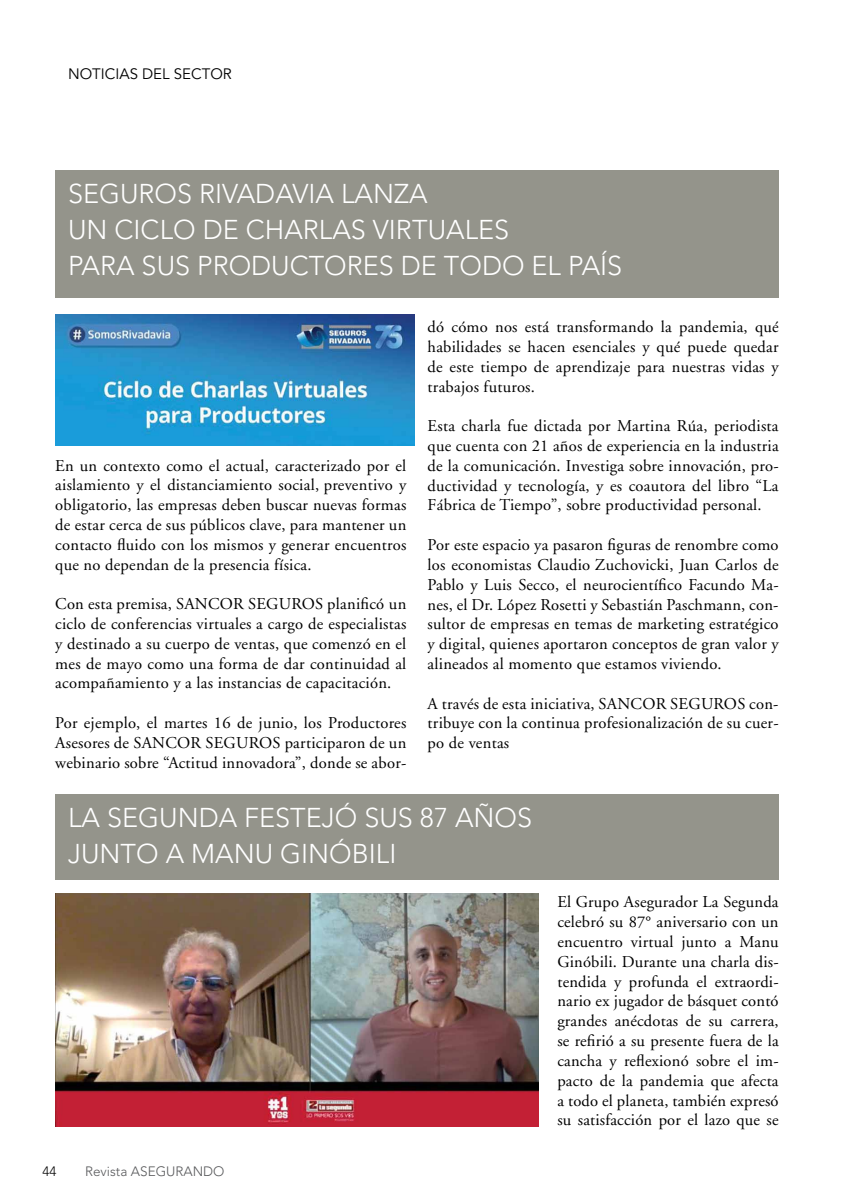
<style>
.page{position:relative;width:851px;height:1191px;background:#fff}
.page>*{position:absolute;margin:0;border:0;box-sizing:border-box;transform-origin:0 0}
.t1{font:300 27px "Avenir";color:#fff}
.t2{font:16.5px/19.8px "Adobe Garamond";letter-spacing:.015em;color:#000;text-align:justify}
.t3{font:15px "Avenir";color:#000}
.t4{font:300 13.5px "Avenir";color:#58595b}
.t5{font:300 13.5px "Avenir";color:#000}
</style>
<div class="page">
<div style="left:55px;top:170px;width:723px;height:128px;background:#94948b"></div>
<div style="left:55px;top:794px;width:723px;height:85px;background:#94948b"></div>
<img style="left:55px;top:315px;width:359px;height:131px">
<img style="left:55px;top:893px;width:483px;height:233px">
<p class="t3" style="left:68px;top:66px;width:165px">NOTICIAS DEL SECTOR</p>
<h1 class="t1" style="left:68px;top:178px;width:34px">SEGUROS</h1>
<h1 class="t1" style="left:199px;top:178px;width:32px">RIVADAVIA</h1>
<h1 class="t1" style="left:341px;top:178px;width:18px">LANZA</h1>
<h1 class="t1" style="left:68px;top:214px;width:82px">UN CICLO</h1>
<h1 class="t1" style="left:203px;top:214px;width:80px">DE CHARLAS</h1>
<h1 class="t1" style="left:373px;top:214px;width:32px">VIRTUALES</h1>
<h1 class="t1" style="left:68px;top:250px;width:17px">PARA</h1>
<h1 class="t1" style="left:142px;top:250px;width:17px">SUS</h1>
<h1 class="t1" style="left:197px;top:250px;width:35px">PRODUCTORES</h1>
<h1 class="t1" style="left:401px;top:250px;width:64px">DE TODO</h1>
<h1 class="t1" style="left:531px;top:250px;width:89px">EL PAÍS</h1>
<p class="t2" style="left:55px;top:456px;width:352px">En un contexto como el actual, caracterizado por el aislamiento y el distanciamiento social, preventivo y obligatorio, las empresas deben buscar nuevas formas de estar cerca de sus públicos clave, para mantener un contacto fluido con los mismos y generar encuentros que no dependan de la presencia física.</p>
<p class="t2" style="left:55px;top:594px;width:352px">Con esta premisa, SANCOR SEGUROS planificó un ciclo de conferencias virtuales a cargo de especialistas y destinado a su cuerpo de ventas, que comenzó en el mes de mayo como una forma de dar continuidad al acompañamiento y a las instancias de capacitación.</p>
<p class="t2" style="left:55px;top:713px;width:352px">Por ejemplo, el martes 16 de junio, los Productores Asesores de SANCOR SEGUROS participaron de un webinario sobre “Actitud innovadora”, donde se abor-</p>
<p class="t2" style="left:427px;top:317px;width:352px">dó cómo nos está transformando la pandemia, qué habilidades se hacen esenciales y qué puede quedar de este tiempo de aprendizaje para nuestras vidas y trabajos futuros.</p>
<p class="t2" style="left:427px;top:416px;width:352px">Esta charla fue dictada por Martina Rúa, periodista que cuenta con 21 años de experiencia en la industria de la comunicación. Investiga sobre innovación, pro&shy;ductividad y tecnología, y es coautora del libro “La Fábrica de Tiempo”, sobre productividad personal.</p>
<p class="t2" style="left:427px;top:535px;width:352px">Por este espacio ya pasaron figuras de renombre como los economistas Claudio Zuchovicki, Juan Carlos de Pablo y Luis Secco, el neurocientífico Facundo Ma&shy;nes, el Dr. López Rosetti y Sebastián Paschmann, con&shy;sultor de empresas en temas de marketing estratégico y digital, quienes aportaron conceptos de gran valor y alineados al momento que estamos viviendo.</p>
<p class="t2" style="left:427px;top:694px;width:352px">A través de esta iniciativa, SANCOR SEGUROS con&shy;tribuye con la continua profesionalización de su cuer&shy;po de ventas</p>
<h1 class="t1" style="left:68px;top:802px;width:74px">LA SEGUNDA</h1>
<h1 class="t1" style="left:244px;top:802px;width:16px">FESTEJ</h1>
<h1 class="t1" style="left:335px;top:802px;width:46px">Ó SUS</h1>
<h1 class="t1" style="left:420px;top:802px;width:93px">87 AÑOS</h1>
<h1 class="t1" style="left:68px;top:838px;width:19px">JUNTO</h1>
<h1 class="t1" style="left:166px;top:838px;width:70px">A MANU</h1>
<h1 class="t1" style="left:280px;top:838px;width:83px">GINÓBILI</h1>
<p class="t5" style="left:43px;top:1163px;width:16px">44</p>
<p class="t4" style="left:85px;top:1163px;width:141px">REVISTA ASEGURANDO</p>
<p class="t2" style="left:557px;top:892px;width:223px">El Grupo Asegurador La Segunda celebró su 87° aniversario con un encuentro virtual junto a Manu Ginóbili. Durante una charla dis&shy;tendida y profunda el extraordi&shy;nario ex jugador de básquet contó grandes anécdotas de su carrera, se refirió a su presente fuera de la cancha y reflexionó sobre el im&shy;pacto de la pandemia que afecta a todo el planeta, también expresó su satisfacción por el lazo que se</p>
</div>
